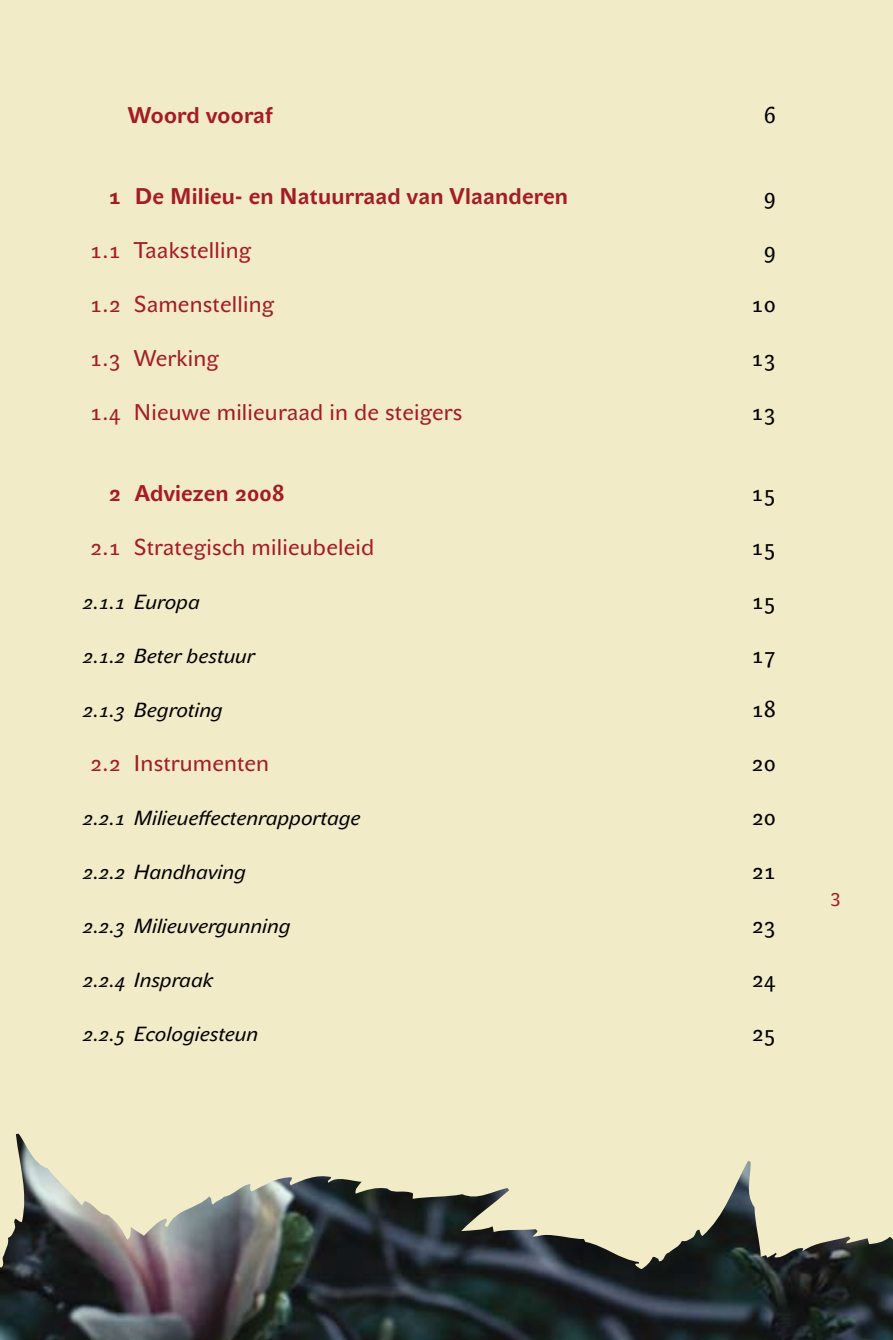
<style>
.page{position:relative;width:893px;height:1340px;background:#fff}
.page>*{position:absolute;margin:0;border:0;box-sizing:border-box;transform-origin:0 0}
.t1{font:22.5px "John Sans Text Pro";letter-spacing:.01em;color:#a41d23}
.t2{font:700 22.5px "John Sans Text Pro";letter-spacing:.01em;color:#a41d23}
.t3{font:22.5px "John Sans Text Pro";color:#000}
.t4{font:italic 20.25px "John Sans Text Pro";color:#000}
.t5{font:18px "John Sans Text Pro";color:#a41d23}
.s1{color:#000}
.s2{font-style:normal;font-size:22.5px}
</style>
<div class="page">
<div style="left:0;top:0;width:893px;height:1339px;background:#f2ebc7"></div>
<img style="left:0;top:1133px;width:893px;height:206px">
<p class="t2" style="left:128px;top:102px;width:146px">Woord vooraf</p>
<p class="t3" style="left:764px;top:102px;width:14px">6</p>
<p class="t2" style="left:109px;top:183px;width:461px">1 De Milieu- en Natuurraad van Vlaanderen</p>
<p class="t3" style="left:764px;top:183px;width:14px">9</p>
<p class="t1" style="left:90px;top:237px;width:162px">1.1 Taakstelling</p>
<p class="t3" style="left:764px;top:237px;width:14px">9</p>
<p class="t1" style="left:90px;top:291px;width:185px">1.2 Samenstelling</p>
<p class="t3" style="left:751px;top:291px;width:24px">10</p>
<p class="t1" style="left:90px;top:345px;width:130px">1.3 Werking</p>
<p class="t3" style="left:751px;top:345px;width:23px">13</p>
<p class="t1" style="left:90px;top:399px;width:374px">1.4 Nieuwe milieuraad in de steigers</p>
<p class="t3" style="left:751px;top:399px;width:23px">13</p>
<p class="t2" style="left:109px;top:480px;width:177px">2 Adviezen 2008</p>
<p class="t3" style="left:751px;top:480px;width:26px">15</p>
<p class="t1" style="left:90px;top:534px;width:285px">2.1 Strategisch milieubeleid</p>
<p class="t3" style="left:751px;top:534px;width:26px">15</p>
<p class="t4" style="left:83px;top:590px;width:119px">2.1.1 Europa</p>
<p class="t3" style="left:752px;top:588px;width:26px">15</p>
<p class="t4" style="left:83px;top:644px;width:173px">2.1.2 Beter bestuur</p>
<p class="t3" style="left:752px;top:641px;width:23px">17</p>
<p class="t4" style="left:83px;top:698px;width:141px">2.1.3 Begroting</p>
<p class="t3" style="left:752px;top:695px;width:24px">18</p>
<p class="t1" style="left:90px;top:749px;width:427px">2.2 Instrumenten <span class="s1">2</span></p>
<p class="t3" style="left:764px;top:749px;width:11px">0</p>
<p class="t4" style="left:83px;top:806px;width:480px">2.2.1 Milieueffectenrapportage <span class="s2">2</span></p>
<p class="t3" style="left:764px;top:803px;width:11px">0</p>
<p class="t4" style="left:83px;top:860px;width:423px">2.2.2 Handhaving <span class="s2">2</span></p>
<p class="t3" style="left:764px;top:857px;width:14px">1</p>
<p class="t4" style="left:83px;top:914px;width:445px">2.2.3 Milieuvergunning <span class="s2">2</span></p>
<p class="t3" style="left:764px;top:911px;width:10px">3</p>
<p class="t4" style="left:83px;top:967px;width:406px">2.2.4 Inspraak <span class="s2">2</span></p>
<p class="t3" style="left:764px;top:965px;width:14px">4</p>
<p class="t4" style="left:83px;top:1021px;width:177px">2.2.5 Ecologiesteun</p>
<p class="t3" style="left:752px;top:1019px;width:26px">25</p>
<p class="t5" style="left:831px;top:889px;width:12px">3</p>
</div>
